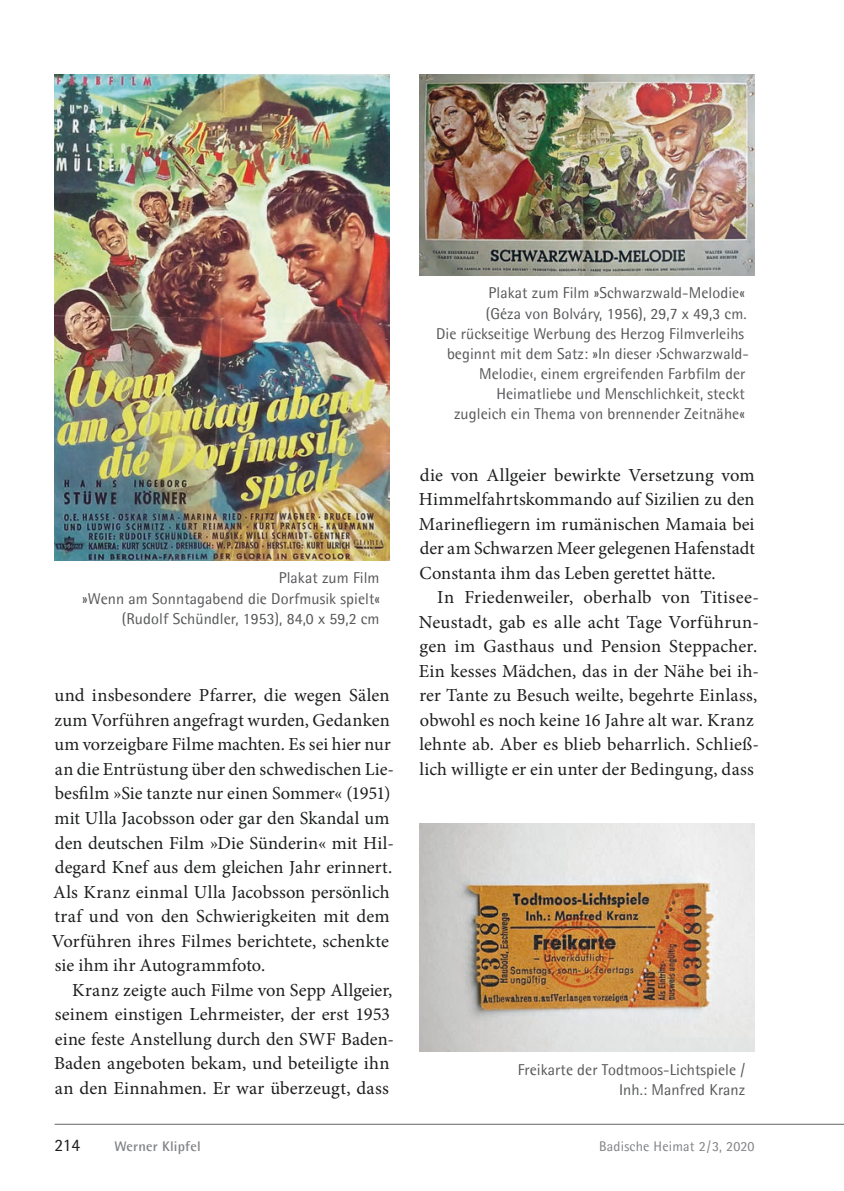
<style>
.page{position:relative;width:844px;height:1191px;background:#fff}
.page>*{position:absolute;margin:0;border:0;box-sizing:border-box;transform-origin:0 0}
.t1{font:18.38px "Minion Pro";letter-spacing:.005em;color:#1d1e1f}
.t2{font:17.5px "Agfa Rotis Semisans";color:#1d1e1f}
.t3{font:15.75px/20.1px "Agfa Rotis Semisans";letter-spacing:.005em;color:#57585a;text-align:right}
.t4{font:14px "Agfa Rotis Semisans";letter-spacing:.015em;color:#808285}
.t5{font:700 14px "Agfa Rotis Semisans";letter-spacing:.015em;color:#808285}
</style>
<div class="page">
<hr style="left:55px;top:1124px;width:788px;height:1px;background:#636366">
<img style="left:55px;top:74px;width:334px;height:486px">
<img style="left:419px;top:74px;width:335px;height:201px">
<img style="left:419px;top:824px;width:335px;height:227px">
<p class="t3" style="left:82px;top:568px;width:299px">Plakat zum Film<br>»Wenn am Sonntagabend die Dorfmusik spielt« (Rudolf Schündler, 1953), 84,0 x 59,2 cm</p>
<p class="t1" style="left:54px;top:688px;width:337px">und insbesondere Pfarrer, die wegen Sälen</p>
<p class="t1" style="left:54px;top:712px;width:337px">zum Vorführen angefragt wurden, Gedanken</p>
<p class="t1" style="left:54px;top:737px;width:338px">um vorzeigbare Filme machten. Es sei hier nur</p>
<p class="t1" style="left:55px;top:761px;width:340px">an die Entrüstung über den schwedischen Lie-</p>
<p class="t1" style="left:55px;top:786px;width:337px">besfilm »Sie tanzte nur einen Sommer« (1951)</p>
<p class="t1" style="left:54px;top:810px;width:337px">mit Ulla Jacobsson oder gar den Skandal um</p>
<p class="t1" style="left:55px;top:835px;width:340px">den deutschen Film »Die Sünderin« mit Hil-</p>
<p class="t1" style="left:55px;top:859px;width:338px">degard Knef aus dem gleichen Jahr erinnert.</p>
<p class="t1" style="left:53px;top:884px;width:338px">Als Kranz einmal Ulla Jacobsson persönlich</p>
<p class="t1" style="left:54px;top:908px;width:337px">traf und von den Schwierigkeiten mit dem</p>
<p class="t1" style="left:52px;top:933px;width:338px">Vorführen ihres Filmes berichtete, schenkte</p>
<p class="t1" style="left:55px;top:957px;width:212px">sie ihm ihr Autogrammfoto.</p>
<p class="t1" style="left:72px;top:982px;width:321px">Kranz zeigte auch Filme von Sepp Allgeier,</p>
<p class="t1" style="left:55px;top:1006px;width:336px">seinem einstigen Lehrmeister, der erst 1953</p>
<p class="t1" style="left:55px;top:1031px;width:340px">eine feste Anstellung durch den SWF Baden-</p>
<p class="t1" style="left:54px;top:1055px;width:337px">Baden angeboten bekam, und beteiligte ihn</p>
<p class="t1" style="left:55px;top:1080px;width:335px">an den Einnahmen. Er war überzeugt, dass</p>
<p class="t3" style="left:488px;top:283px;width:258px">Plakat zum Film »Schwarzwald-Melodie«</p>
<p class="t3" style="left:486px;top:303px;width:262px">(Géza von Bolváry, 1956), 29,7 x 49,3 cm.</p>
<p class="t3" style="left:436px;top:323px;width:309px">Die rückseitige Werbung des Herzog Filmverleihs</p>
<p class="t3" style="left:447px;top:343px;width:303px">beginnt mit dem Satz: »In dieser ›Schwarzwald-</p>
<p class="t3" style="left:479px;top:363px;width:268px">Melodie‹, einem ergreifenden Farbfilm der</p>
<p class="t3" style="left:496px;top:383px;width:250px">Heimatliebe und Menschlichkeit, steckt</p>
<p class="t3" style="left:454px;top:404px;width:292px">zugleich ein Thema von brennender Zeitnähe«</p>
<p class="t1" style="left:420px;top:467px;width:336px">die von Allgeier bewirkte Versetzung vom</p>
<p class="t1" style="left:419px;top:492px;width:337px">Himmelfahrtskommando auf Sizilien zu den</p>
<p class="t1" style="left:419px;top:516px;width:337px">Marinefliegern im rumänischen Mamaia bei</p>
<p class="t1" style="left:420px;top:541px;width:336px">der am Schwarzen Meer gelegenen Hafenstadt</p>
<p class="t1" style="left:419px;top:565px;width:298px">Constanta ihm das Leben gerettet hätte.</p>
<p class="t1" style="left:437px;top:590px;width:323px">In Friedenweiler, oberhalb von Titisee-</p>
<p class="t1" style="left:418px;top:614px;width:341px">Neustadt, gab es alle acht Tage Vorführun-</p>
<p class="t1" style="left:419px;top:639px;width:339px">gen im Gasthaus und Pension Steppacher.</p>
<p class="t1" style="left:419px;top:663px;width:341px">Ein kesses Mädchen, das in der Nähe bei ih-</p>
<p class="t1" style="left:419px;top:688px;width:339px">rer Tante zu Besuch weilte, begehrte Einlass,</p>
<p class="t1" style="left:420px;top:712px;width:335px">obwohl es noch keine 16 Jahre alt war. Kranz</p>
<p class="t1" style="left:419px;top:737px;width:341px">lehnte ab. Aber es blieb beharrlich. Schließ-</p>
<p class="t1" style="left:419px;top:761px;width:336px">lich willigte er ein unter der Bedingung, dass</p>
<p class="t3" style="left:517px;top:1059px;width:229px">Freikarte der Todtmoos-Lichtspiele /<br>Inh.: Manfred Kranz</p>
<p class="t2" style="left:55px;top:1134px;width:27px">214</p>
<p class="t5" style="left:114px;top:1137px;width:88px">Werner Klipfel</p>
<p class="t4" style="left:599px;top:1137px;width:157px">Badische Heimat 2 / 3, 2020</p>
</div>
